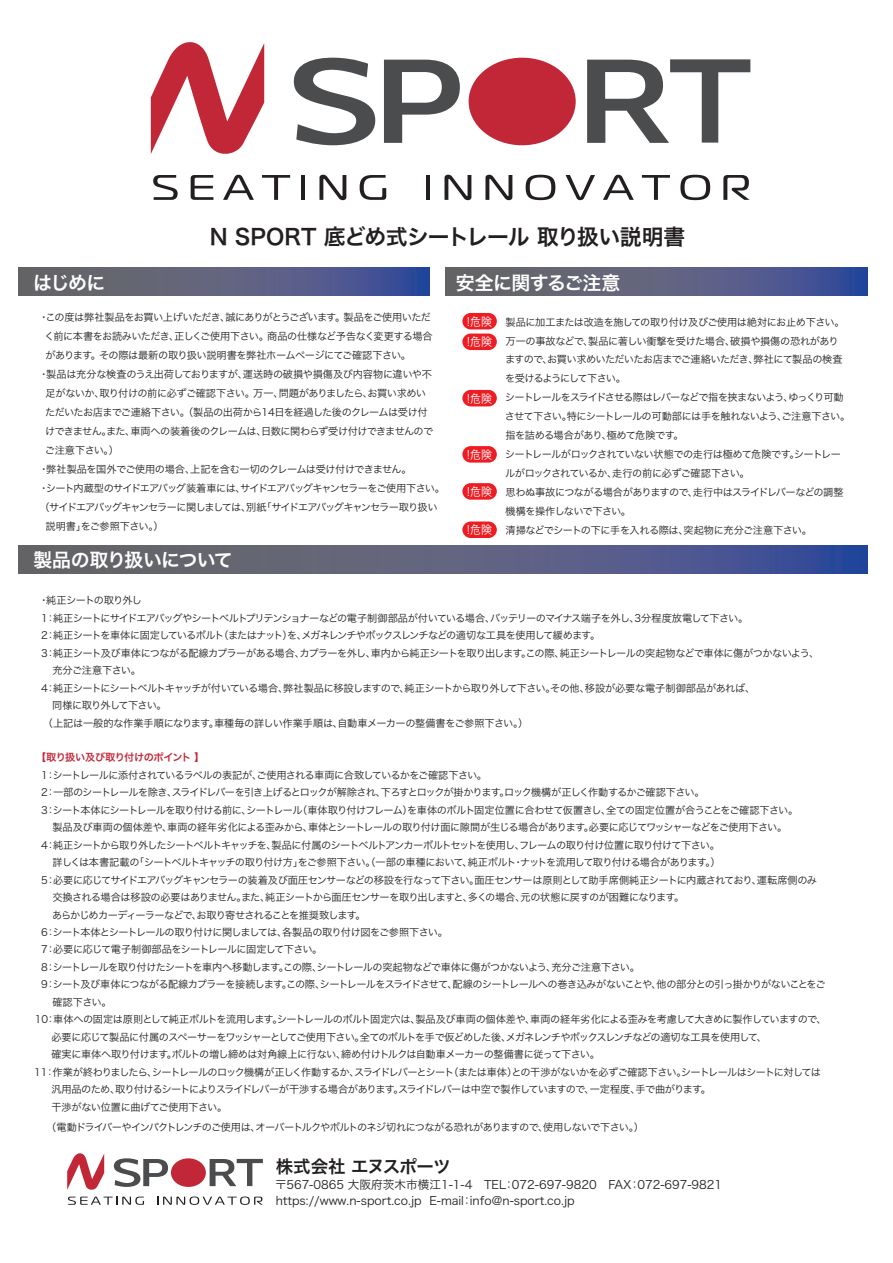
<style>
.page{position:relative;width:893px;height:1263px;background:#fff}
.page>*{position:absolute;margin:0;border:0;box-sizing:border-box;transform-origin:0 0}
.t1{font:21.9px "Hira Kaku Pro N W6";letter-spacing:-.035em;color:#231f20}
.t2{font:18.9px "Hira Kaku Pro N W6";letter-spacing:-.04em;color:#fff}
.t3{font:17.4px "Hira Kaku Pro N W6";letter-spacing:-.025em;color:#231f20}
.t4{font:11.7px/16px "Hira Kaku Pro N W3";color:#231f20}
.t5{font:11.7px/20.5px "Hira Kaku Pro W3";color:#fff;scale:.94 1}
.t6{font:10.2px/18.9px "Hira Kaku Pro W3";letter-spacing:-.06em;color:#231f20}
.t7{font:10.2px "Hira Kaku Pro W3";letter-spacing:-.085em;color:#231f20}
.t8{font:10.2px "Hira Kaku Pro W3";letter-spacing:-.08em;color:#231f20}
.t9{font:10.2px "Hira Kaku Pro W3";letter-spacing:-.03em;color:#231f20}
.t10{font:10.2px "Hira Kaku Pro W3";letter-spacing:-.04em;color:#231f20}
.t11{font:10.2px "Hira Kaku Pro W3";letter-spacing:-.09em;color:#231f20}
.t12{font:10.2px "Hira Kaku Pro W3";letter-spacing:-.1em;color:#231f20}
.t13{font:10.2px "Hira Kaku Pro W3";letter-spacing:-.035em;color:#231f20}
.t14{font:10.2px "Hira Kaku Pro W6";letter-spacing:-.045em;color:#c22738}
.t15{font:10.2px "Hira Kaku Pro W3";letter-spacing:-.02em;color:#231f20}
</style>
<div class="page">
<svg style="left:151px;top:42px;width:113px;height:112px"></svg>
<svg style="left:293px;top:57px;width:83px;height:88px"></svg>
<svg style="left:384px;top:60px;width:76px;height:83px"></svg>
<div style="left:469px;top:58px;width:107px;height:87px;background:#c22738;border-radius:50%"></div>
<svg style="left:587px;top:59px;width:163px;height:84px"></svg>
<svg style="left:153px;top:175px;width:25px;height:25px"></svg>
<svg style="left:191px;top:175px;width:22px;height:25px"></svg>
<svg style="left:223px;top:175px;width:31px;height:25px"></svg>
<svg style="left:262px;top:175px;width:28px;height:25px"></svg>
<hr style="left:301px;top:175px;width:4px;height:25px;background:#231f20">
<svg style="left:319px;top:175px;width:27px;height:25px"></svg>
<svg style="left:360px;top:175px;width:26px;height:25px"></svg>
<hr style="left:426px;top:175px;width:4px;height:25px;background:#231f20">
<svg style="left:444px;top:175px;width:27px;height:25px"></svg>
<svg style="left:485px;top:175px;width:27px;height:25px"></svg>
<svg style="left:526px;top:175px;width:29px;height:25px"></svg>
<svg style="left:566px;top:175px;width:29px;height:25px"></svg>
<svg style="left:603px;top:175px;width:31px;height:25px"></svg>
<svg style="left:642px;top:175px;width:28px;height:25px"></svg>
<svg style="left:680px;top:175px;width:30px;height:25px"></svg>
<svg style="left:723px;top:175px;width:26px;height:25px"></svg>
<svg style="left:67px;top:1153px;width:196px;height:52px"></svg>
<svg style="left:19px;top:268px;width:411px;height:28px;background:#585e7f"></svg>
<svg style="left:19px;top:545px;width:849px;height:28px;background:#585e7f"></svg>
<svg style="left:445px;top:268px;width:423px;height:28px;background:#585e7f"></svg>
<div style="left:462px;top:313px;width:35px;height:16px;background:#ee1d23;border-radius:8px"></div>
<div style="left:462px;top:334px;width:35px;height:16px;background:#ee1d23;border-radius:8px"></div>
<div style="left:462px;top:390px;width:35px;height:16px;background:#ee1d23;border-radius:8px"></div>
<div style="left:462px;top:446px;width:35px;height:17px;background:#ee1d23;border-radius:8px"></div>
<div style="left:462px;top:483px;width:35px;height:17px;background:#ee1d23;border-radius:8px"></div>
<div style="left:462px;top:521px;width:35px;height:17px;background:#ee1d23;border-radius:8px"></div>
<h2 class="t2" style="left:33px;top:265px;width:74px">はじめに</h2>
<h1 class="t1" style="left:210px;top:217px;width:477px">N SPORT 底どめ式シートレール 取り扱い説明書</h1>
<h2 class="t2" style="left:456px;top:265px;width:166px">安全に関するご注意</h2>
<p class="t6" style="left:39px;top:307px;width:394px">・この度は弊社製品をお買い上げいただき、誠にありがとうございます。製品をご使用いただ</p>
<p class="t6" style="left:45px;top:326px;width:390px">く前に本書をお読みいただき、正しくご使用下さい。商品の仕様など予告なく変更する場合</p>
<p class="t10" style="left:45px;top:346px;width:367px">があります。その際は最新の取り扱い説明書を弊社ホームページにてご確認下さい。</p>
<p class="t9" style="left:39px;top:365px;width:395px">・製品は充分な検査のうえ出荷しておりますが、運送時の破損や損傷及び内容物に違いや不</p>
<p class="t6" style="left:46px;top:383px;width:382px">足がないか、取り付けの前に必ずご確認下さい。万一、問題がありましたら、お買い求めい</p>
<p class="t6" style="left:45px;top:402px;width:384px">ただいたお店までご連絡下さい。（製品の出荷から14日を経過した後のクレームは受け付</p>
<p class="t6" style="left:45px;top:421px;width:389px">けできません。また、車両への装着後のクレームは、日数に関わらず受け付けできませんので</p>
<p class="t6" style="left:45px;top:440px;width:75px">ご注意下さい。）</p>
<p class="t10" style="left:39px;top:460px;width:374px">・弊社製品を国外でご使用の場合、上記を含む一切のクレームは受け付けできません。</p>
<p class="t11" style="left:39px;top:479px;width:408px">・シート内蔵型のサイドエアバッグ装着車には、サイドエアバッグキャンセラーをご使用下さい。</p>
<p class="t12" style="left:40px;top:498px;width:400px">（サイドエアバッグキャンセラーに関しましては、別紙「サイドエアバッグキャンセラー取り扱い</p>
<p class="t15" style="left:46px;top:517px;width:120px">説明書」をご参照下さい。）</p>
<h2 class="t2" style="left:33px;top:543px;width:201px">製品の取り扱いについて</h2>
<p class="t5" style="left:467px;top:310px;width:28px">!危険!危険</p>
<p class="t5" style="left:467px;top:387px;width:28px">!危険</p>
<p class="t5" style="left:467px;top:443px;width:28px">!危険</p>
<p class="t5" style="left:467px;top:480px;width:28px">!危険</p>
<p class="t5" style="left:467px;top:519px;width:28px">!危険</p>
<p class="t6" style="left:505px;top:312px;width:347px">製品に加工または改造を施しての取り付け及びご使用は絶対にお止め下さい。万一の事故などで、製品に著しい衝撃を受けた場合、破損や損傷の恐れがありますので、お買い求めいただいたお店までご連絡いただき、弊社にて製品の検査を受けるようにして下さい。<br>シートレールをスライドさせる際はレバーなどで指を挟まないよう、ゆっくり可動させて下さい。特にシートレールの可動部には手を触れないよう、ご注意下さい。指を詰める場合があり、極めて危険です。<br>シートレールがロックされていない状態での走行は極めて危険です。シートレールがロックされているか、走行の前に必ずご確認下さい。<br>思わぬ事故につながる場合がありますので、走行中はスライドレバーなどの調整機構を操作しないで下さい。<br>清掃などでシートの下に手を入れる際は、突起物に充分ご注意下さい。</p>
<p class="t6" style="left:39px;top:590px;width:105px">・純正シートの取り外し</p>
<p class="t7" style="left:41px;top:609px;width:708px">1：純正シートにサイドエアバッグやシートベルトプリテンショナーなどの電子制御部品が付いている場合、バッテリーのマイナス端子を外し、3分程度放電して下さい。</p>
<p class="t8" style="left:41px;top:626px;width:560px">2：純正シートを車体に固定しているボルト（またはナット）を、メガネレンチやボックスレンチなどの適切な工具を使用して緩めます。</p>
<p class="t6" style="left:41px;top:643px;width:779px">3：純正シート及び車体につながる配線カプラーがある場合、カプラーを外し、車内から純正シートを取り出します。この際、純正シートレールの突起物などで車体に傷がつかないよう、</p>
<p class="t10" style="left:52px;top:661px;width:90px">充分ご注意下さい。</p>
<p class="t6" style="left:41px;top:677px;width:716px">4：純正シートにシートベルトキャッチが付いている場合、弊社製品に移設しますので、純正シートから取り外して下さい。その他、移設が必要な電子制御部品があれば、</p>
<p class="t6" style="left:52px;top:695px;width:116px">同様に取り外して下さい。</p>
<p class="t9" style="left:43px;top:713px;width:487px">（上記は一般的な作業手順になります。車種毎の詳しい作業手順は、自動車メーカーの整備書をご参照下さい。）</p>
<p class="t14" style="left:36px;top:748px;width:170px">【取り扱い及び取り付けのポイント 】</p>
<p class="t6" style="left:41px;top:765px;width:447px">1：シートレールに添付されているラベルの表記が、ご使用される車両に合致しているかをご確認下さい。</p>
<p class="t7" style="left:41px;top:783px;width:665px">2：一部のシートレールを除き、スライドレバーを引き上げるとロックが解除され、下ろすとロックが掛かります。ロック機構が正しく作動するかご確認下さい。</p>
<p class="t6" style="left:41px;top:800px;width:759px">3：シート本体にシートレールを取り付ける前に、シートレール（車体取り付けフレーム）を車体のボルト固定位置に合わせて仮置きし、全ての固定位置が合うことをご確認下さい。</p>
<p class="t6" style="left:52px;top:817px;width:736px">製品及び車両の個体差や、車両の経年劣化による歪みから、車体とシートレールの取り付け面に隙間が生じる場合があります。必要に応じてワッシャーなどをご使用下さい。</p>
<p class="t8" style="left:41px;top:836px;width:680px">4：純正シートから取り外したシートベルトキャッチを、製品に付属のシートベルトアンカーボルトセットを使用し、フレームの取り付け位置に取り付けて下さい。</p>
<p class="t6" style="left:53px;top:852px;width:670px">詳しくは本書記載の「シートベルトキャッチの取り付け方」をご参照下さい。（一部の車種において、純正ボルト・ナットを流用して取り付ける場合があります。）</p>
<p class="t6" style="left:41px;top:870px;width:777px">5：必要に応じてサイドエアバッグキャンセラーの装着及び面圧センサーなどの移設を行なって下さい。面圧センサーは原則として助手席側純正シートに内蔵されており、運転席側のみ</p>
<p class="t6" style="left:52px;top:887px;width:633px">交換される場合は移設の必要はありません。また、純正シートから面圧センサーを取り出しますと、多くの場合、元の状態に戻すのが困難になります。</p>
<p class="t7" style="left:52px;top:906px;width:315px">あらかじめカーディーラーなどで、お取り寄せされることを推奨致します。</p>
<p class="t6" style="left:41px;top:922px;width:408px">6：シート本体とシートレールの取り付けに関しましては、各製品の取り付け図をご参照下さい。</p>
<p class="t6" style="left:41px;top:939px;width:283px">7：必要に応じて電子制御部品をシートレールに固定して下さい。</p>
<p class="t6" style="left:41px;top:957px;width:600px">8：シートレールを取り付けたシートを車内へ移動します。この際、シートレールの突起物などで車体に傷がつかないよう、充分ご注意下さい。</p>
<p class="t6" style="left:41px;top:974px;width:786px">9：シート及び車体につながる配線カプラーを接続します。この際、シートレールをスライドさせて、配線のシートレールへの巻き込みがないことや、他の部分との引っ掛かりがないことをご</p>
<p class="t6" style="left:52px;top:992px;width:61px">確認下さい。</p>
<p class="t6" style="left:35px;top:1009px;width:793px">10：車体への固定は原則として純正ボルトを流用します。シートレールのボルト固定穴は、製品及び車両の個体差や、車両の経年劣化による歪みを考慮して大きめに製作していますので、</p>
<p class="t6" style="left:51px;top:1027px;width:717px">必要に応じて製品に付属のスペーサーをワッシャーとしてご使用下さい。全てのボルトを手で仮どめした後、メガネレンチやボックスレンチなどの適切な工具を使用して、</p>
<p class="t6" style="left:51px;top:1044px;width:550px">確実に車体へ取り付けます。ボルトの増し締めは対角線上に行ない、締め付けトルクは自動車メーカーの整備書に従って下さい。</p>
<p class="t6" style="left:34px;top:1062px;width:788px">11：作業が終わりましたら、シートレールのロック機構が正しく作動するか、スライドレバーとシート（または車体）との干渉がないかを必ずご確認下さい。シートレールはシートに対しては</p>
<p class="t6" style="left:51px;top:1079px;width:661px">汎用品のため、取り付けるシートによりスライドレバーが干渉する場合があります。スライドレバーは中空で製作していますので、一定程度、手で曲がります。</p>
<p class="t13" style="left:51px;top:1098px;width:177px">干渉がない位置に曲げてご使用下さい。</p>
<p class="t6" style="left:41px;top:1117px;width:604px">　（電動ドライバーやインパクトレンチのご使用は、オーバートルクやボルトのネジ切れにつながる恐れがありますので、使用しないで下さい。）</p>
<h3 class="t3" style="left:276px;top:1150px;width:176px">株式会社 エヌスポーツ</h3>
<p class="t4" style="left:275px;top:1176px;width:448px">〒567-0865 大阪府茨木市横江1-1-4　TEL：072-697-9820　FAX：072-697-9821 https://www.n-sport.co.jp E-mail：info@n-sport.co.jp</p>
</div>
